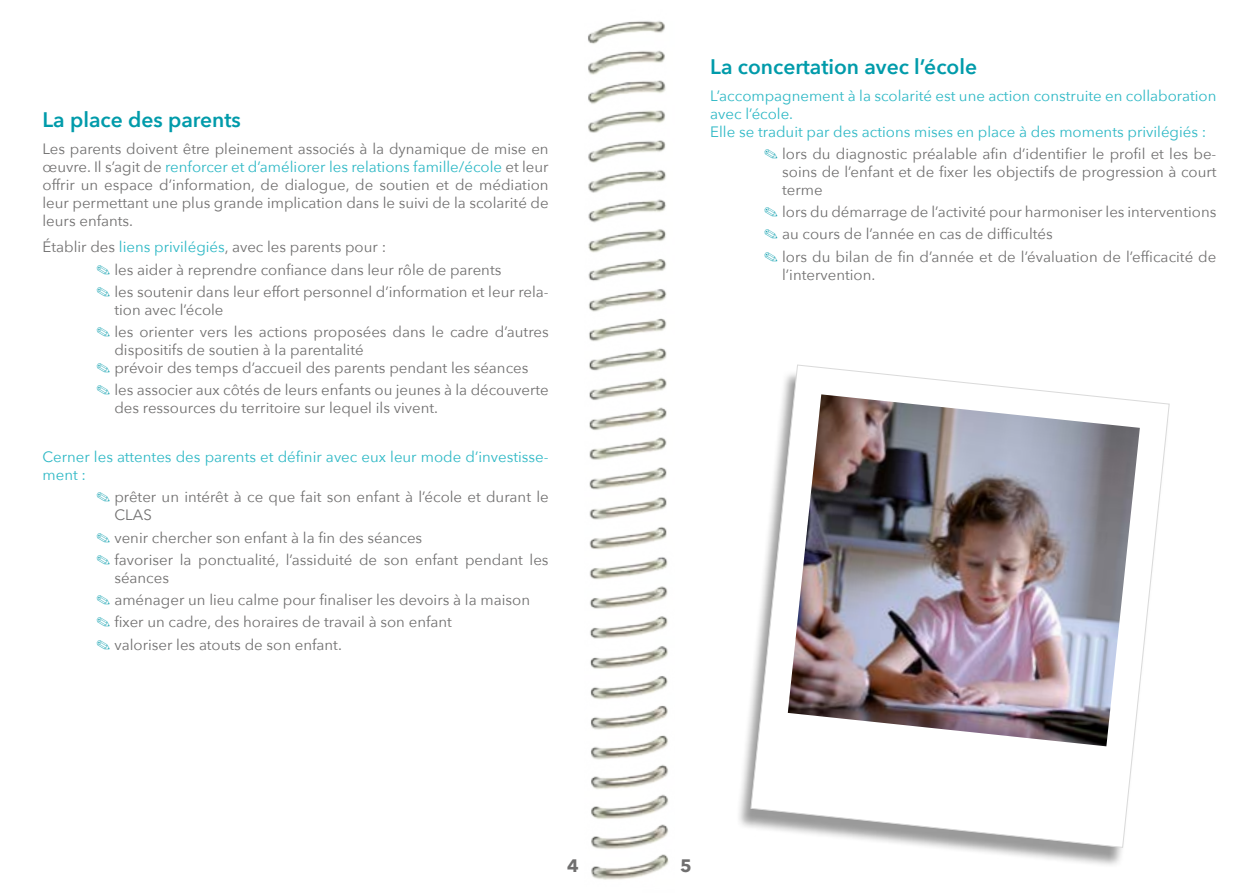
<style>
.page{position:relative;width:1259px;height:893px;background:#fff}
.page>*{position:absolute;margin:0;border:0;box-sizing:border-box;transform-origin:0 0}
.t1{font:600 21px "Avenir Next";color:#009baa}
.t2{font:700 18px "Avenir Next";color:#706f6f}
.t3{font:15px/18px "Avenir Next";color:#706f6f}
.t4{font:15px/18px "Avenir Next";color:#2db8c5}
.s1{color:#2db8c5}
</style>
<div class="page">
<img style="left:588px;top:21px;width:81px;height:859px">
<div style="left:735px;top:370px;width:435px;height:498px;background:#000;opacity:.4"></div>
<svg style="left:750px;top:365px;width:419px;height:483px"></svg>
<img style="left:788px;top:394px;width:351px;height:352px">
<p class="t1" style="left:43px;top:107px;width:200px">La place des parents</p>
<p class="t3" style="left:43px;top:140px;width:507px;text-align:justify">Les parents doivent être pleinement associés à la dynamique de mise en œuvre. Il s’agit de <span class="s1">renforcer et d’améliorer les relations famille/école</span> et leur offrir un espace d’information, de dialogue, de soutien et de médiation leur permettant une plus grande implication dans le suivi de la scolarité de leurs enfants.</p>
<p class="t3" style="left:43px;top:238px;width:345px">Établir des <span class="s1">liens privilégiés</span>, avec les parents pour :</p>
<p class="t3" style="left:114px;top:260px;width:388px">les aider à reprendre confiance dans leur rôle de parents</p>
<p class="t3" style="left:114px;top:283px;width:436px">les soutenir dans leur effort personnel d’information et leur rela&shy;tion avec l’école</p>
<p class="t3" style="left:114px;top:323px;width:436px">les orienter vers les actions proposées dans le cadre d’autres dispositifs de soutien à la parentalité</p>
<p class="t3" style="left:114px;top:359px;width:415px">prévoir des temps d’accueil des parents pendant les séances</p>
<p class="t3" style="left:114px;top:381px;width:436px">les associer aux côtés de leurs enfants ou jeunes à la découverte des ressources du territoire sur lequel ils vivent.</p>
<p class="t4" style="left:43px;top:448px;width:507px">Cerner les attentes des parents et définir avec eux leur mode d’investisse&shy;ment :</p>
<p class="t3" style="left:114px;top:488px;width:436px">prêter un intérêt à ce que fait son enfant à l’école et durant le<br>CLAS</p>
<p class="t3" style="left:114px;top:528px;width:309px">venir chercher son enfant à la fin des séances</p>
<p class="t3" style="left:114px;top:551px;width:436px">favoriser la ponctualité, l’assiduité de son enfant pendant les séances</p>
<p class="t3" style="left:114px;top:591px;width:417px">aménager un lieu calme pour finaliser les devoirs à la maison</p>
<p class="t3" style="left:114px;top:613px;width:339px">fixer un cadre, des horaires de travail à son enfant</p>
<p class="t3" style="left:114px;top:635px;width:229px">valoriser les atouts de son enfant.</p>
<p class="t1" style="left:710px;top:54px;width:268px">La concertation avec l’école</p>
<p class="t4" style="left:710px;top:86px;width:507px">L’accompagnement à la scolarité est une action construite en collaboration avec l’école.</p>
<p class="t4" style="left:710px;top:122px;width:497px">Elle se traduit par des actions mises en place à des moments privilégiés :</p>
<p class="t3" style="left:782px;top:145px;width:436px;text-align:justify">lors du diagnostic préalable afin d’identifier le profil et les be&shy;soins de l’enfant et de fixer les objectifs de progression à court terme</p>
<p class="t3" style="left:782px;top:203px;width:436px">lors du démarrage de l’activité pour harmoniser les interventions</p>
<p class="t3" style="left:782px;top:225px;width:272px">au cours de l’année en cas de difficultés</p>
<p class="t3" style="left:782px;top:247px;width:436px">lors du bilan de fin d’année et de l’évaluation de l’efficacité de l’intervention.</p>
<p class="t2" style="left:567px;top:855px;width:13px">4</p>
<p class="t2" style="left:680px;top:855px;width:13px">5</p>
</div>
